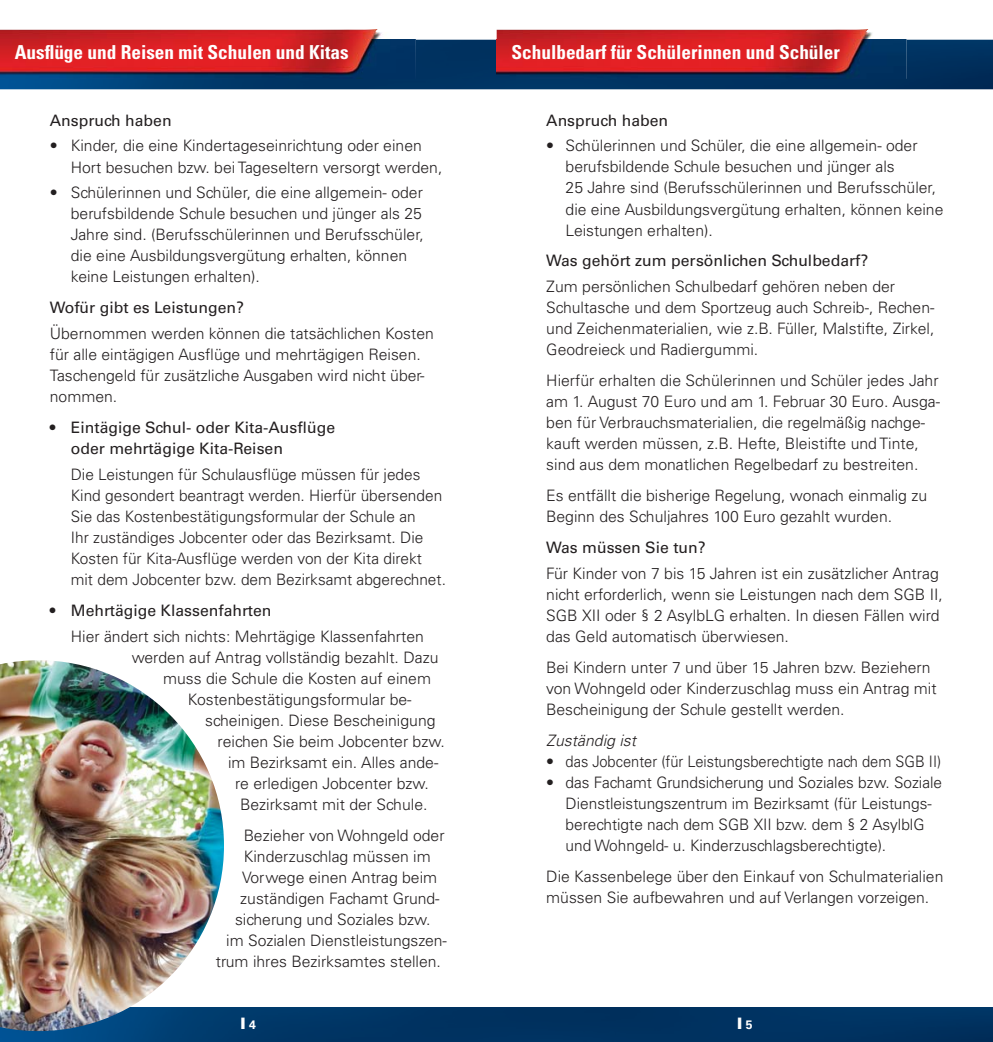
<style>
.page{position:relative;width:993px;height:1042px;background:#fff}
.page>*{position:absolute;margin:0;border:0;box-sizing:border-box;transform-origin:0 0}
.t1{font:700 condensed 19.25px "Univers LT Std";color:#fff}
.t2{font:300 15.75px/21px "Univers LT Std";color:#231f20}
.t3{font:15.75px/21px "Univers LT Std";color:#231f20}
.t4{font:italic 300 15.75px "Univers LT Std";color:#231f20}
.t5{font:900 15.75px "Univers LT Std";color:#fff}
.s1{font-weight:700;font-size:12.25px}
</style>
<div class="page">
<img style="left:0;top:1007px;width:992px;height:35px">
<img style="left:0;top:40px;width:992px;height:49px">
<img style="left:0;top:29px;width:415px;height:50px">
<img style="left:496px;top:29px;width:410px;height:50px">
<img style="left:0;top:660px;width:224px;height:371px">
<p class="t1" style="left:15px;top:43px;width:335px">Ausflüge und Reisen mit Schulen und Kitas</p>
<p class="t1" style="left:511px;top:43px;width:330px">Schulbedarf für Schülerinnen und Schüler</p>
<p class="t3" style="left:50px;top:110px;width:123px">Anspruch haben</p>
<p class="t2" style="left:71px;top:136px;width:373px;text-indent:-21px">• Kinder, die eine Kindertageseinrichtung oder einen<br>Hort besuchen bzw. bei Tageseltern versorgt werden,</p>
<p class="t2" style="left:71px;top:183px;width:354px;text-indent:-21px">• Schülerinnen und Schüler, die eine allgemein- oder berufsbildende Schule besuchen und jünger als 25<br>Jahre sind. (Berufsschülerinnen und Berufsschüler, die eine Ausbildungsvergütung erhalten, können keine Leistungen erhalten).</p>
<p class="t3" style="left:50px;top:298px;width:196px">Wofür gibt es Leistungen?</p>
<p class="t2" style="left:50px;top:324px;width:385px">Übernommen werden können die tatsächlichen Kosten für alle eintägigen Ausflüge und mehrtägigen Reisen.<br>Taschengeld für zusätzliche Ausgaben wird nicht über&shy;nommen.</p>
<p class="t3" style="left:71px;top:418px;width:266px;text-indent:-21px">• Eintägige Schul- oder Kita-Ausflüge oder mehrtägige Kita-Reisen</p>
<p class="t2" style="left:71px;top:465px;width:376px">Die Leistungen für Schulausflüge müssen für jedes Kind gesondert beantragt werden. Hierfür übersenden Sie das Kostenbestätigungsformular der Schule an<br>Ihr zuständiges Jobcenter oder das Bezirksamt. Die Kosten für Kita-Ausflüge werden von der Kita direkt mit dem Jobcenter bzw. dem Bezirksamt abgerechnet.</p>
<p class="t3" style="left:50px;top:601px;width:223px">• Mehrtägige Klassenfahrten</p>
<p class="t2" style="left:71px;top:627px;width:354px">Hier ändert sich nichts: Mehrtägige Klassenfahrten</p>
<p class="t2" style="left:132px;top:648px;width:308px">werden auf Antrag vollständig bezahlt. Dazu</p>
<p class="t2" style="left:163px;top:669px;width:269px">muss die Schule die Kosten auf einem</p>
<p class="t2" style="left:188px;top:690px;width:225px">Kostenbestätigungsformular be-</p>
<p class="t2" style="left:205px;top:711px;width:232px">scheinigen. Diese Bescheinigung</p>
<p class="t2" style="left:217px;top:732px;width:229px">reichen Sie beim Jobcenter bzw.</p>
<p class="t2" style="left:228px;top:753px;width:212px">im Bezirksamt ein. Alles ande-</p>
<p class="t2" style="left:235px;top:774px;width:195px">re erledigen Jobcenter bzw.</p>
<p class="t2" style="left:240px;top:795px;width:189px">Bezirksamt mit der Schule.</p>
<p class="t2" style="left:244px;top:826px;width:202px">Bezieher von Wohngeld oder</p>
<p class="t2" style="left:244px;top:847px;width:188px">Kinderzuschlag müssen im</p>
<p class="t2" style="left:242px;top:868px;width:197px">Vorwege einen Antrag beim</p>
<p class="t2" style="left:240px;top:889px;width:201px">zuständigen Fachamt Grund-</p>
<p class="t2" style="left:235px;top:910px;width:197px">sicherung und Soziales bzw.</p>
<p class="t2" style="left:226px;top:931px;width:222px">im Sozialen Dienstleistungszen-</p>
<p class="t2" style="left:216px;top:952px;width:227px">trum ihres Bezirksamtes stellen.</p>
<p class="t3" style="left:546px;top:110px;width:123px">Anspruch haben</p>
<p class="t2" style="left:565px;top:136px;width:379px;text-indent:-19px">• Schülerinnen und Schüler, die eine allgemein- oder berufsbildende Schule besuchen und jünger als<br>25 Jahre sind (Berufsschülerinnen und Berufsschüler, die eine Ausbildungsvergütung erhalten, können keine Leistungen erhalten).</p>
<p class="t3" style="left:546px;top:251px;width:323px">Was gehört zum persönlichen Schulbedarf?</p>
<p class="t2" style="left:546px;top:277px;width:389px">Zum persönlichen Schulbedarf gehören neben der Schultasche und dem Sportzeug auch Schreib-, Rechen&shy;und Zeichenmaterialien, wie z.B. Füller, Malstifte, Zirkel, Geodreieck und Radiergummi.</p>
<p class="t2" style="left:546px;top:371px;width:395px">Hierfür erhalten die Schülerinnen und Schüler jedes Jahr am 1. August 70 Euro und am 1. Februar 30 Euro. Ausga&shy;ben für Verbrauchsmaterialien, die regelmäßig nachge&shy;kauft werden müssen, z.B. Hefte, Bleistifte und Tinte, sind aus dem monatlichen Regelbedarf zu bestreiten.</p>
<p class="t2" style="left:546px;top:486px;width:382px">Es entfällt die bisherige Regelung, wonach einmalig zu<br>Beginn des Schuljahres 100 Euro gezahlt wurden.</p>
<p class="t3" style="left:546px;top:538px;width:161px">Was müssen Sie tun?</p>
<p class="t2" style="left:546px;top:564px;width:398px">Für Kinder von 7 bis 15 Jahren ist ein zusätzlicher Antrag nicht erforderlich, wenn sie Leistungen nach dem SGB II, SGB XII oder § 2 AsylbLG erhalten. In diesen Fällen wird das Geld automatisch überwiesen.</p>
<p class="t2" style="left:546px;top:658px;width:392px">Bei Kindern unter 7 und über 15 Jahren bzw. Beziehern von Wohngeld oder Kinderzuschlag muss ein Antrag mit<br>Bescheinigung der Schule gestellt werden.</p>
<p class="t4" style="left:546px;top:733px;width:91px">Zuständig ist</p>
<p class="t2" style="left:546px;top:752px;width:396px">• das Jobcenter (für Leistungsberechtigte nach dem SGB II)</p>
<p class="t2" style="left:565px;top:773px;width:378px;text-indent:-19px">• das Fachamt Grundsicherung und Soziales bzw. Soziale Dienstleistungszentrum im Bezirksamt (für Leistungs&shy;berechtigte nach dem SGB XII bzw. dem § 2 AsylblG und Wohngeld- u. Kinderzuschlagsberechtigte).</p>
<p class="t2" style="left:546px;top:867px;width:398px">Die Kassenbelege über den Einkauf von Schulmaterialien müssen Sie aufbewahren und auf Verlangen vorzeigen.</p>
<p class="t5" style="left:240px;top:1015px;width:17px">I <span class="s1">4</span></p>
<p class="t5" style="left:737px;top:1015px;width:17px">I <span class="s1">5</span></p>
</div>
